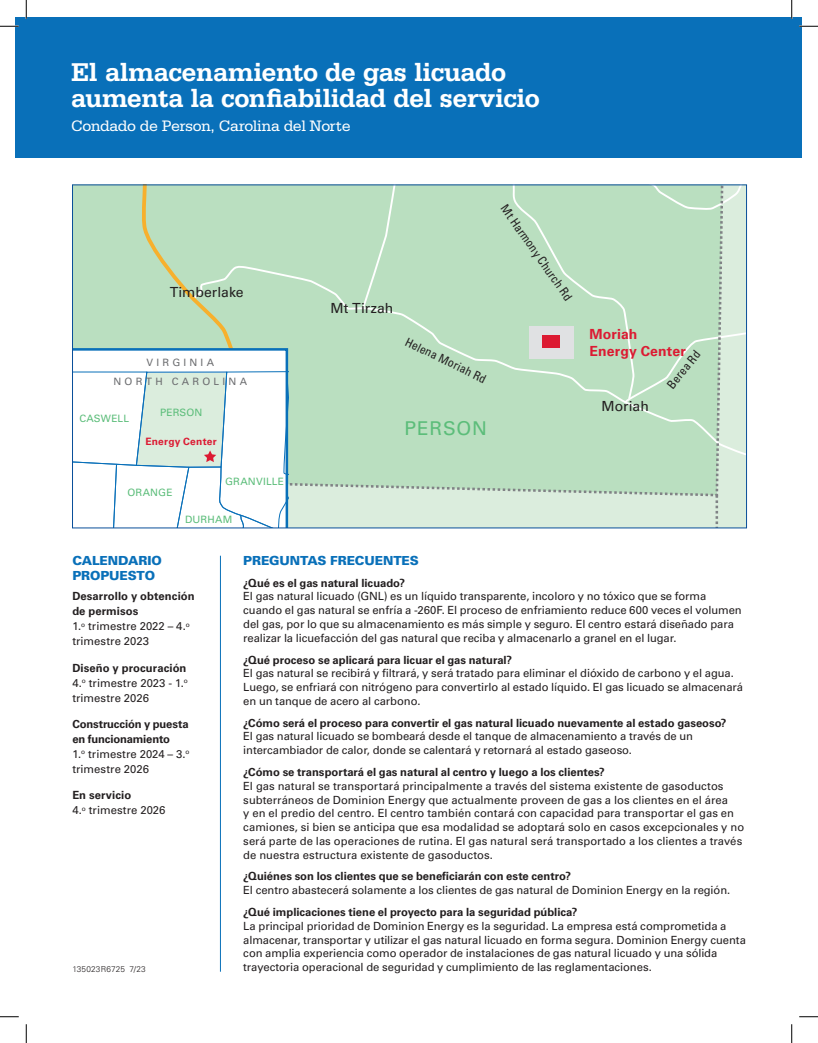
<style>
.page{position:relative;width:818px;height:1043px;background:#fff}
.page>*{position:absolute;margin:0;border:0;box-sizing:border-box;transform-origin:0 0}
.t1{font:700 27.12px/26.2px "Serifa Std";letter-spacing:-.02em;color:#fff}
.t2{font:19px "Univers LT Std";letter-spacing:.045em;color:#5cbd7a}
.t3{font:16px "Serifa Std";letter-spacing:-.03em;color:#fff}
.t4{font:13.88px "Univers LT Std";color:#231f20}
.t5{font:700 13.88px/16.5px "Univers LT Std";letter-spacing:.005em;color:#dc1a32}
.t6{font:900 12.5px/15px "Univers LT Std";letter-spacing:-.01em;color:#0970b9}
.t7{font:condensed 12.12px "Univers LT Std";color:#231f20}
.t8{font:condensed 12px "Univers LT Std";color:#231f20}
.t9{font:11.25px/13.8px "Univers LT Std";letter-spacing:-.005em;color:#231f20}
.t10{font:700 11.25px/15px "Univers LT Std";letter-spacing:-.005em;color:#231f20}
.t11{font:10.12px "Univers LT Std";letter-spacing:.02em;color:#5cbd7a}
.t12{font:10.12px/18.4px "Univers LT Std";letter-spacing:.32em;color:#6c6d70;text-align:center}
.t13{font:700 10.12px "Univers LT Std";letter-spacing:.025em;color:#dc1a32}
.t14{font:300 8.25px "Univers LT Std";letter-spacing:.025em;color:#231f20}
.s1{font-weight:700}
.s2{font-weight:400}
</style>
<div class="page">
<div style="left:16px;top:17px;width:786px;height:141px;background:#0970b9"></div>
<svg style="left:74px;top:187px;width:670px;height:339px;background:#c6e3cb"></svg>
<hr style="left:220px;top:555px;width:1px;height:416px;background:#0970b9">
<svg style="left:0;top:25px;width:19px;height:2px"></svg>
<svg style="left:799px;top:25px;width:19px;height:2px"></svg>
<svg style="left:0;top:1016px;width:19px;height:1px"></svg>
<svg style="left:799px;top:1016px;width:19px;height:1px"></svg>
<svg style="left:25px;top:0;width:2px;height:19px"></svg>
<svg style="left:25px;top:1024px;width:2px;height:18px"></svg>
<svg style="left:790px;top:0;width:2px;height:19px"></svg>
<svg style="left:791px;top:1024px;width:1px;height:18px"></svg>
<h1 class="t1" style="left:71px;top:59px;width:470px">El almacenamiento de gas licuado aumenta la confiabilidad del servicio</h1>
<h3 class="t3" style="left:71px;top:117px;width:281px">Condado de Person, Carolina del Norte</h3>
<p class="t4" style="left:170px;top:284px;width:76px">Timberlake</p>
<p class="t12" style="left:113px;top:353px;width:135px">VIRGINIA<br>NORTH CAROLINA</p>
<p class="t11" style="left:79px;top:412px;width:51px">CASWELL</p>
<p class="t11" style="left:160px;top:406px;width:44px">PERSON</p>
<p class="t13" style="left:145px;top:435px;width:73px">Energy Center</p>
<p class="t11" style="left:127px;top:486px;width:47px">ORANGE</p>
<p class="t11" style="left:225px;top:476px;width:60px">GRANVILLE</p>
<p class="t11" style="left:185px;top:513px;width:49px">DURHAM</p>
<p class="t4" style="left:330px;top:299px;width:64px">Mt Tirzah</p>
<p class="t8" style="left:409px;top:334px;width:90px;rotate:26deg">Helena Moriah Rd</p>
<p class="t7" style="left:510px;top:201px;width:116px;rotate:55deg">Mt Harmony Church Rd</p>
<h2 class="t2" style="left:404px;top:417px;width:84px">PERSON</h2>
<p class="t5" style="left:589px;top:326px;width:98px">Moriah<br>Energy Center</p>
<p class="t8" style="left:663px;top:382px;width:47px;rotate:-51deg">Berea Rd</p>
<p class="t4" style="left:601px;top:398px;width:49px">Moriah</p>
<p class="t6" style="left:72px;top:552px;width:91px">CALENDARIO<br>PROPUESTO</p>
<p class="t9" style="left:72px;top:589px;width:124px;line-height:15px"><span class="s1">Desarrollo y obtención de permisos<br></span>1.<sup>o</sup> trimestre 2022 – 4.<sup>o </sup>trimestre 2023</p>
<p class="t9" style="left:72px;top:660px;width:117px;line-height:15px"><span class="s1">Diseño y procuración<br></span>4.<sup>o</sup> trimestre 2023 - 1.<sup>o </sup>trimestre 2026</p>
<p class="t10" style="left:72px;top:716px;width:119px">Construcción y puesta en funcionamiento<br><span class="s2">1.</span><sup>o</sup> <span class="s2">trimestre 2024 – 3.</span><sup>o </sup><span class="s2">trimestre 2026</span></p>
<p class="t9" style="left:72px;top:787px;width:95px;line-height:15px"><span class="s1">En servicio<br></span>4.<sup>o</sup> trimestre 2026</p>
<p class="t14" style="left:72px;top:963px;width:75px">135023R6725 7/23</p>
<p class="t6" style="left:243px;top:552px;width:177px">PREGUNTAS FRECUENTES</p>
<p class="t10" style="left:243px;top:575px;width:163px">¿Qué es el gas natural licuado?</p>
<p class="t9" style="left:243px;top:589px;width:500px">El gas natural licuado (GNL) es un líquido transparente, incoloro y no tóxico que se forma cuando el gas natural se enfría a -260F. El proceso de enfriamiento reduce 600 veces el volumen del gas, por lo que su almacenamiento es más simple y seguro. El centro estará diseñado para realizar la licuefacción del gas natural que reciba y almacenarlo a granel en el lugar.</p>
<p class="t10" style="left:243px;top:652px;width:270px">¿Qué proceso se aplicará para licuar el gas natural?</p>
<p class="t9" style="left:243px;top:666px;width:501px">El gas natural se recibirá y filtrará, y será tratado para eliminar el dióxido de carbono y el agua.<br>Luego, se enfriará con nitrógeno para convertirlo al estado líquido. El gas licuado se almacenará en un tanque de acero al carbono.</p>
<p class="t10" style="left:243px;top:715px;width:484px">¿Cómo será el proceso para convertir el gas natural licuado nuevamente al estado gaseoso?</p>
<p class="t9" style="left:243px;top:729px;width:451px">El gas natural licuado se bombeará desde el tanque de almacenamiento a través de un intercambiador de calor, donde se calentará y retornará al estado gaseoso.</p>
<p class="t10" style="left:243px;top:764px;width:363px">¿Cómo se transportará el gas natural al centro y luego a los clientes?</p>
<p class="t9" style="left:243px;top:779px;width:502px">El gas natural se transportará principalmente a través del sistema existente de gasoductos subterráneos de Dominion Energy que actualmente proveen de gas a los clientes en el área<br>y en el predio del centro. El centro también contará con capacidad para transportar el gas en camiones, si bien se anticipa que esa modalidad se adoptará solo en casos excepcionales y no será parte de las operaciones de rutina. El gas natural será transportado a los clientes a través de nuestra estructura existente de gasoductos.</p>
<p class="t10" style="left:243px;top:869px;width:329px">¿Quiénes son los clientes que se beneficiarán con este centro?</p>
<p class="t9" style="left:243px;top:883px;width:488px">El centro abastecerá solamente a los clientes de gas natural de Dominion Energy en la región.</p>
<p class="t10" style="left:243px;top:904px;width:336px">¿Qué implicaciones tiene el proyecto para la seguridad pública?</p>
<p class="t9" style="left:243px;top:919px;width:504px">La principal prioridad de Dominion Energy es la seguridad. La empresa está comprometida a almacenar, transportar y utilizar el gas natural licuado en forma segura. Dominion Energy cuenta con amplia experiencia como operador de instalaciones de gas natural licuado y una sólida trayectoria operacional de seguridad y cumplimiento de las reglamentaciones.</p>
</div>
